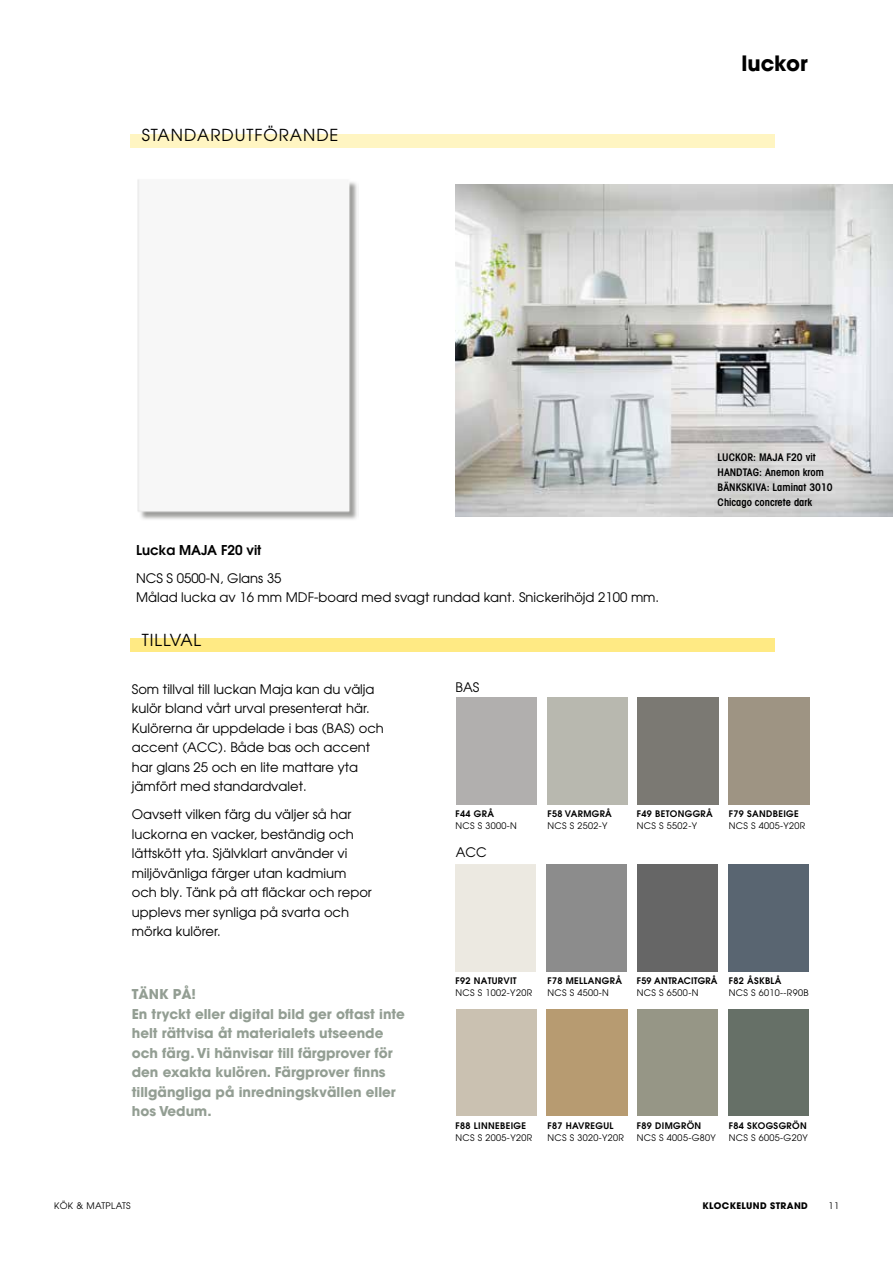
<style>
.page{position:relative;width:893px;height:1263px;background:#fff}
.page>*{position:absolute;margin:0;border:0;box-sizing:border-box;transform-origin:0 0}
.t1{font:700 21px "Avant Garde";color:#000}
.t2{font:16.5px "Avant Garde";letter-spacing:.06em;color:#000}
.t3{font:700 13.5px/19.5px "Avant Garde";color:#939e93}
.t4{font:600 13.5px "Avant Garde";color:#000}
.t5{font:13.2px/19.5px "Avant Garde";color:#000}
.t6{font:600 condensed 10.5px/15px "Avant Garde";color:#000}
.t7{font:9px "Avant Garde";letter-spacing:.04em;color:#000}
.t8{font:600 9px "Avant Garde";letter-spacing:.04em;color:#000}
.t9{font:700 9px "Avant Garde";letter-spacing:.04em;color:#000}
.t10{font:600 9px "Avant Garde";letter-spacing:.02em;color:#000}
</style>
<div class="page">
<div style="left:131px;top:134px;width:644px;height:13px;background:#fff5c2"></div>
<img style="left:455px;top:185px;width:438px;height:331px">
<img style="left:137px;top:179px;width:220px;height:341px">
<div style="left:131px;top:639px;width:644px;height:13px;background:#ffea84"></div>
<div style="left:637px;top:865px;width:80px;height:106px;background:#666"></div>
<div style="left:728px;top:865px;width:80px;height:106px;background:#596571"></div>
<div style="left:729px;top:1009px;width:80px;height:106px;background:#667067"></div>
<p class="t2" style="left:142px;top:125px;width:198px">STANDARDUTFÖRANDE</p>
<h1 class="t1" style="left:742px;top:49px;width:68px">luckor</h1>
<p class="t4" style="left:136px;top:541px;width:127px">Lucka MAJA F20 vit</p>
<p class="t5" style="left:136px;top:568px;width:525px">NCS S 0500-N, Glans 35<br>Målad lucka av 16 mm MDF-board med svagt rundad kant. Snickerihöjd 2100 mm.</p>
<p class="t2" style="left:142px;top:629px;width:61px">TILLVAL</p>
<p class="t6" style="left:718px;top:450px;width:117px">LUCKOR: MAJA F20 vit<br>HANDTAG: Anemon krom<br>BÄNKSKIVA: Laminat 3010<br>Chicago concrete dark</p>
<p class="t5" style="left:132px;top:679px;width:254px">Som tillval till luckan Maja kan du välja kulör bland vårt urval presenterat här.<br>Kulörerna är uppdelade i bas (BAS) och accent (ACC). Både bas och accent har glans 25 och en lite mattare yta jämfört med standardvalet.</p>
<p class="t5" style="left:132px;top:804px;width:242px">Oavsett vilken färg du väljer så har luckorna en vacker, beständig och lättskött yta. Självklart använder vi miljövänliga färger utan kadmium och bly. Tänk på att fläckar och repor upplevs mer synliga på svarta och mörka kulörer.</p>
<p class="t3" style="left:132px;top:984px;width:275px">TÄNK PÅ!<br>En tryckt eller digital bild ger oftast inte helt rättvisa åt materialets utseende och färg. Vi hänvisar till färgprover för den exakta kulören. Färgprover finns tillgängliga på inredningskvällen eller hos Vedum.</p>
<p class="t5" style="left:455px;top:677px;width:25px">BAS</p>
<p class="t8" style="left:455px;top:808px;width:40px">F44 GRÅ</p>
<p class="t7" style="left:455px;top:820px;width:63px">NCS S 3000-N</p>
<p class="t5" style="left:456px;top:842px;width:33px">ACC</p>
<p class="t8" style="left:547px;top:808px;width:66px">F58 VARMGRÅ</p>
<p class="t7" style="left:547px;top:820px;width:62px">NCS S 2502-Y</p>
<p class="t8" style="left:637px;top:808px;width:78px">F49 BETONGGRÅ</p>
<p class="t7" style="left:637px;top:820px;width:62px">NCS S 5502-Y</p>
<p class="t8" style="left:729px;top:808px;width:72px">F79 SANDBEIGE</p>
<p class="t7" style="left:729px;top:820px;width:78px">NCS S 4005-Y20R</p>
<p class="t8" style="left:455px;top:975px;width:63px">F92 NATURVIT</p>
<p class="t7" style="left:455px;top:987px;width:78px">NCS S 1002-Y20R</p>
<p class="t8" style="left:547px;top:975px;width:76px">F78 MELLANGRÅ</p>
<p class="t7" style="left:547px;top:987px;width:63px">NCS S 4500-N</p>
<p class="t10" style="left:637px;top:975px;width:82px">F59 ANTRACITGRÅ</p>
<p class="t7" style="left:637px;top:987px;width:63px">NCS S 6500-N</p>
<p class="t8" style="left:729px;top:975px;width:54px">F82 ÅSKBLÅ</p>
<p class="t7" style="left:729px;top:987px;width:81px">NCS S 6010--R90B</p>
<p class="t8" style="left:455px;top:1120px;width:72px">F88 LINNEBEIGE</p>
<p class="t7" style="left:455px;top:1132px;width:78px">NCS S 2005-Y20R</p>
<p class="t8" style="left:547px;top:1120px;width:68px">F87 HAVREGUL</p>
<p class="t7" style="left:547px;top:1132px;width:78px">NCS S 3020-Y20R</p>
<p class="t8" style="left:637px;top:1120px;width:66px">F89 DIMGRÖN</p>
<p class="t7" style="left:637px;top:1132px;width:81px">NCS S 4005-G80Y</p>
<p class="t8" style="left:729px;top:1120px;width:80px">F84 SKOGSGRÖN</p>
<p class="t7" style="left:729px;top:1132px;width:81px">NCS S 6005-G20Y</p>
<p class="t7" style="left:54px;top:1200px;width:78px">KÖK &amp; MATPLATS</p>
<p class="t9" style="left:702px;top:1200px;width:107px">KLOCKELUND STRAND</p>
<p class="t7" style="left:829px;top:1200px;width:12px">11</p>
</div>
